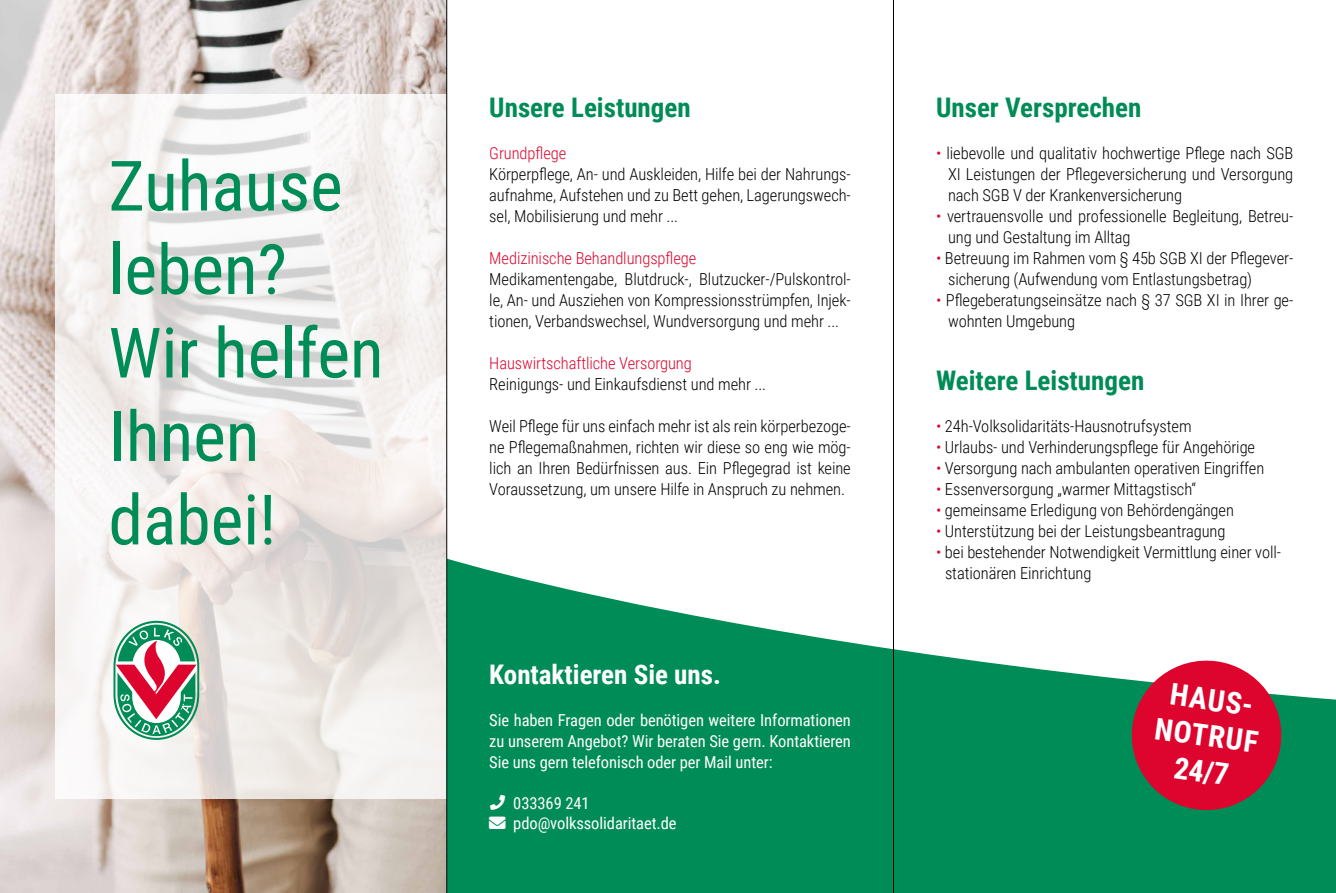
<style>
.page{position:relative;width:1336px;height:893px;background:#fff}
.page>*{position:absolute;margin:0;border:0;box-sizing:border-box;transform-origin:0 0}
.t1{font:69.6px/83.4px "Roboto Condensed";color:#008c57}
.t2{font:700 30px/36px "Roboto Condensed";color:#fff;text-align:center}
.t3{font:700 27px "Roboto Condensed";color:#008c57}
.t4{font:700 27px "Roboto Condensed";color:#fff}
.t5{font:300 16.5px/21px "Roboto Condensed";letter-spacing:-.005em;color:#000;text-align:justify}
.t6{font:16.5px/21px "Roboto Condensed";letter-spacing:-.005em;color:#fff;text-align:justify}
.t7{font:300 16.5px "Roboto Condensed";letter-spacing:-.005em;color:#dd052d}
.s1{color:#dd052d}
</style>
<div class="page">
<svg style="left:447px;top:559px;width:888px;height:334px;fill:#008c57"></svg>
<svg style="left:1126px;top:656px;width:159px;height:159px;background:#b53a4c"></svg>
<img style="left:0;top:0;width:446px;height:893px">
<svg style="left:55px;top:94px;width:391px;height:705px;fill:#f4f0ee"></svg>
<svg style="left:113px;top:621px;width:86px;height:119px"></svg>
<hr style="left:446px;top:0;width:1px;height:893px;background:#000">
<hr style="left:893px;top:0;width:1px;height:893px;background:#000">
<svg style="left:490px;top:795px;width:15px;height:15px"></svg>
<svg style="left:489px;top:816px;width:16px;height:13px"></svg>
<h1 class="t1" style="left:108px;top:142px;width:276px">Zuhause leben?<br>Wir helfen<br>Ihnen dabei!</h1>
<h3 class="t3" style="left:489px;top:88px;width:203px">Unsere Leistungen</h3>
<p class="t7" style="left:489px;top:142px;width:79px">Grundpflege</p>
<p class="t5" style="left:489px;top:163px;width:363px">Körperpflege, An- und Auskleiden, Hilfe bei der Nahrungs&shy;aufnahme, Aufstehen und zu Bett gehen, Lagerungswech&shy;sel, Mobilisierung und mehr ...</p>
<p class="t7" style="left:489px;top:247px;width:208px">Medizinische Behandlungspflege</p>
<p class="t5" style="left:489px;top:268px;width:363px">Medikamentengabe, Blutdruck-, Blutzucker-/Pulskontrol&shy;le, An- und Ausziehen von Kompressionsstrümpfen, Injek&shy;tionen, Verbandswechsel, Wundversorgung und mehr ...</p>
<p class="t7" style="left:489px;top:352px;width:204px">Hauswirtschaftliche Versorgung</p>
<p class="t5" style="left:489px;top:373px;width:278px">Reinigungs- und Einkaufsdienst und mehr ...</p>
<p class="t5" style="left:489px;top:415px;width:363px">Weil Pflege für uns einfach mehr ist als rein körperbezoge&shy;ne Pflegemaßnahmen, richten wir diese so eng wie mög&shy;lich an Ihren Bedürfnissen aus. Ein Pflegegrad ist keine Voraussetzung, um unsere Hilfe in Anspruch zu nehmen.</p>
<h3 class="t4" style="left:489px;top:655px;width:233px">Kontaktieren Sie uns.</h3>
<p class="t6" style="left:489px;top:709px;width:363px">Sie haben Fragen oder benötigen weitere Informationen zu unserem Angebot? Wir beraten Sie gern. Kontaktieren Sie uns gern telefonisch oder per Mail unter:</p>
<p class="t6" style="left:513px;top:792px;width:165px;line-height:19.8px;text-indent:-23px">★ 033369 241 pdo@volkssolidaritaet.de</p>
<h3 class="t3" style="left:935px;top:88px;width:207px">Unser Versprechen</h3>
<p class="t5" style="left:947px;top:142px;width:347px;text-indent:-12px"><span class="s1">•</span> liebevolle und qualitativ hochwertige Pflege nach SGB XI Leistungen der Pflegeversicherung und Versorgung nach SGB V der Krankenversicherung</p>
<p class="t5" style="left:947px;top:205px;width:347px;text-indent:-12px"><span class="s1">•</span> vertrauensvolle und professionelle Begleitung, Betreu&shy;ung und Gestaltung im Alltag</p>
<p class="t5" style="left:947px;top:247px;width:347px;text-indent:-12px"><span class="s1">•</span> Betreuung im Rahmen vom § 45b SGB XI der Pflegever&shy;sicherung (Aufwendung vom Entlastungsbetrag)</p>
<p class="t5" style="left:947px;top:289px;width:347px;text-indent:-12px"><span class="s1">•</span> Pflegeberatungseinsätze nach § 37 SGB XI in Ihrer ge&shy;wohnten Umgebung</p>
<h3 class="t3" style="left:935px;top:361px;width:210px">Weitere Leistungen</h3>
<p class="t5" style="left:935px;top:415px;width:257px"><span class="s1">•</span> 24h-Volksolidaritäts-Hausnotrufsystem</p>
<p class="t5" style="left:935px;top:436px;width:320px"><span class="s1">•</span> Urlaubs- und Verhinderungspflege für Angehörige</p>
<p class="t5" style="left:935px;top:457px;width:330px"><span class="s1">•</span> Versorgung nach ambulanten operativen Eingriffen</p>
<p class="t5" style="left:935px;top:478px;width:261px"><span class="s1">•</span> Essenversorgung „warmer Mittagstisch“</p>
<p class="t5" style="left:935px;top:499px;width:299px"><span class="s1">•</span> gemeinsame Erledigung von Behördengängen</p>
<p class="t5" style="left:935px;top:520px;width:291px"><span class="s1">•</span> Unterstützung bei der Leistungsbeantragung</p>
<p class="t5" style="left:944px;top:541px;width:337px;text-indent:-9px"><span class="s1">•</span> bei bestehender Notwendigkeit Vermittlung einer voll&shy;stationären Einrichtung</p>
<h2 class="t2" style="left:1162px;top:673px;width:106px;rotate:8deg">HAUS-<br>NOTRUF<br>24/7</h2>
</div>
